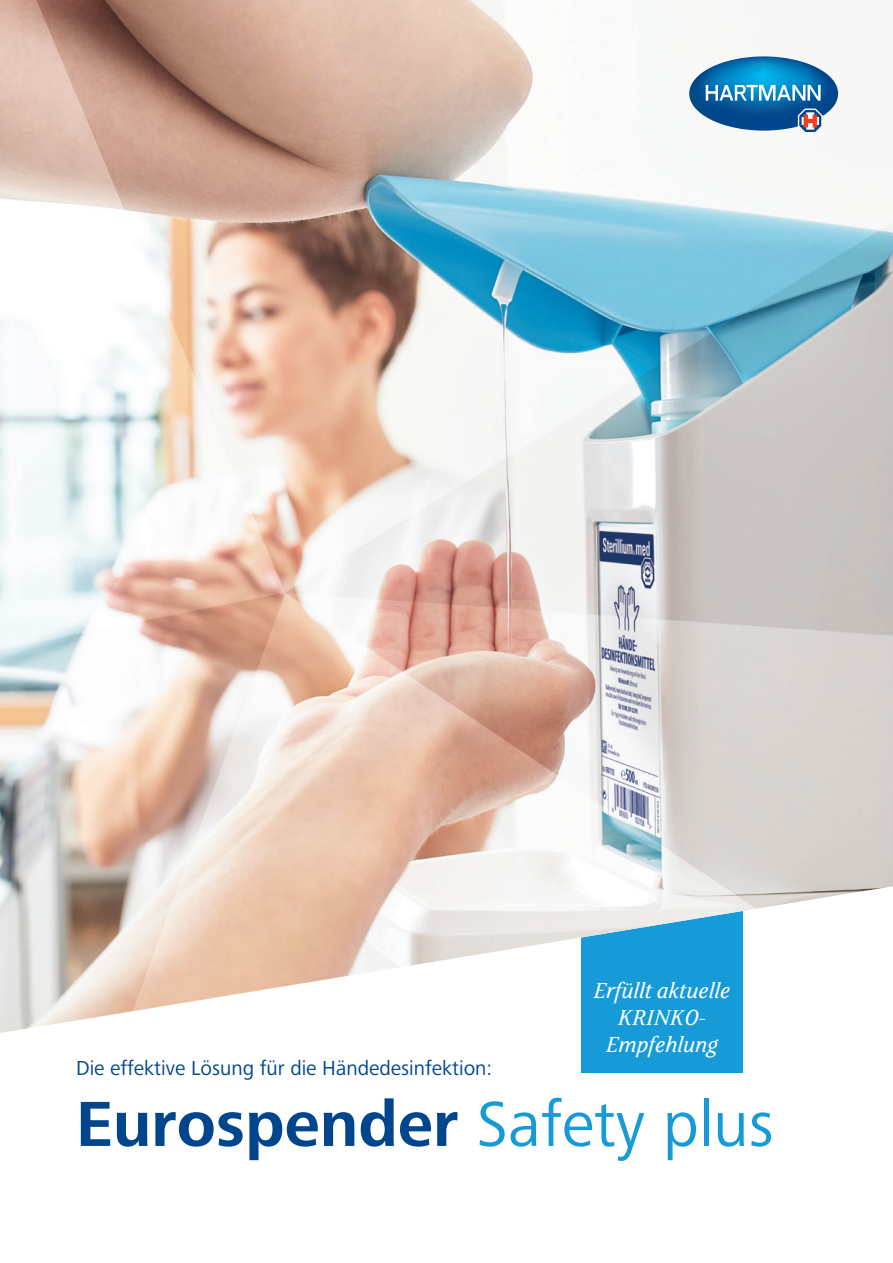
<style>
.page{position:relative;width:893px;height:1263px;background:#fff}
.page>*{position:absolute;margin:0;border:0;box-sizing:border-box;transform-origin:0 0}
.t1{font:700 66px "Frutiger Next LTW1 G";color:#01468c}
.t2{font:italic 24px/27px "FS Sally";color:#fff;text-align:center}
.t3{font:21px "Frutiger Next LTW1 G";color:#01468c}
.s1{font-weight:400;color:#169bd8}
</style>
<div class="page">
<div style="left:582px;top:897px;width:161px;height:176px;background:#169bd8"></div>
<img style="left:0;top:0;width:893px;height:1033px">
<img style="left:689px;top:56px;width:149px;height:75px">
<svg style="left:706px;top:83px;width:116px;height:18px"></svg>
<svg style="left:799px;top:108px;width:24px;height:24px"></svg>
<p class="t2" style="left:593px;top:976px;width:138px">Erfüllt aktuelle<br>KRINKO-<br>Empfehlung</p>
<p class="t3" style="left:76px;top:1056px;width:418px">Die effektive Lösung für die Händedesinfektion:</p>
<h1 class="t1" style="left:76px;top:1086px;width:700px">Eurospender <span class="s1">Safety plus</span></h1>
</div>
